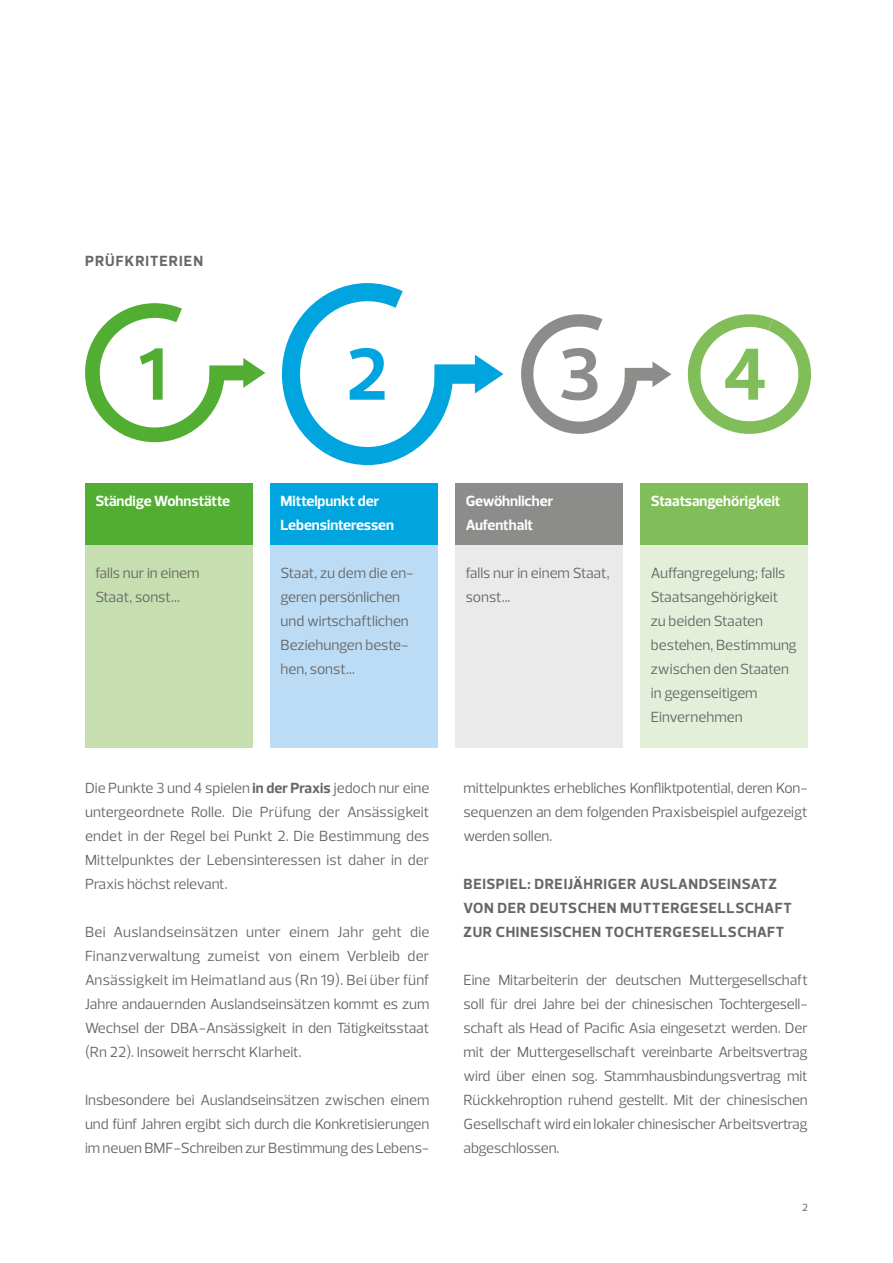
<style>
.page{position:relative;width:893px;height:1263px;background:#fff}
.page>*{position:absolute;margin:0;border:0;box-sizing:border-box;transform-origin:0 0}
.t1{font:700 75px "Prelo";color:#52ae32}
.t2{font:700 75px "Prelo";color:#00a5df}
.t3{font:700 75px "Prelo";color:#8c8c8b}
.t4{font:700 75px "Prelo";color:#81bd58}
.t5{font:15px/24px "Prelo";color:#666665;text-align:justify}
.t6{font:700 15px/24px "Prelo";letter-spacing:.045em;color:#666665}
.t7{font:700 15px/24px "Prelo";color:#fff}
.t8{font:700 15px "Prelo";letter-spacing:.065em;color:#666665}
.t9{font:10.5px "Prelo";color:#575756}
.s1{font-weight:700}
</style>
<div class="page">
<svg style="left:85px;top:303px;width:180px;height:139px"></svg>
<svg style="left:282px;top:283px;width:221px;height:182px"></svg>
<svg style="left:521px;top:314px;width:150px;height:120px"></svg>
<svg style="left:687px;top:314px;width:124px;height:120px"></svg>
<div style="left:85px;top:483px;width:167px;height:264px;background:#c7dfb0"></div>
<div style="left:270px;top:483px;width:168px;height:264px;background:#bcdbf4"></div>
<div style="left:455px;top:483px;width:168px;height:264px;background:#eaeaea"></div>
<div style="left:641px;top:483px;width:167px;height:264px;background:#e4efda"></div>
<div style="left:85px;top:483px;width:167px;height:62px;background:#52ae32"></div>
<div style="left:270px;top:483px;width:168px;height:62px;background:#00a5df"></div>
<div style="left:455px;top:483px;width:168px;height:62px;background:#8c8c8b"></div>
<div style="left:641px;top:483px;width:167px;height:62px;background:#81bd58"></div>
<p class="t8" style="left:85px;top:251px;width:119px">PRÜFKRITERIEN</p>
<h1 class="t1" style="left:138px;top:328px;width:30px">1</h1>
<h1 class="t2" style="left:347px;top:328px;width:43px">2</h1>
<h1 class="t3" style="left:558px;top:328px;width:44px">3</h1>
<h1 class="t4" style="left:723px;top:328px;width:46px">4</h1>
<p class="t7" style="left:95px;top:489px;width:136px">Ständige Wohnstätte</p>
<p class="t5" style="left:95px;top:561px;width:106px">falls nur in einem<br>Staat, sonst…</p>
<p class="t7" style="left:281px;top:489px;width:115px">Mittelpunkt der<br>Lebensinteressen</p>
<p class="t5" style="left:281px;top:561px;width:135px;text-align:left">Staat, zu dem die en&shy;geren persönlichen und wirtschaftlichen<br>Beziehungen beste&shy;hen, sonst…</p>
<p class="t5" style="left:85px;top:776px;width:346px">Die Punkte 3 und 4 spielen <span class="s1">in der Praxis</span> jedoch nur eine untergeordnete Rolle. Die Prüfung der Ansässigkeit endet in der Regel bei Punkt 2. Die Bestimmung des Mittelpunktes der Lebensinteressen ist daher in der Praxis höchst relevant.</p>
<p class="t5" style="left:85px;top:920px;width:346px">Bei Auslandseinsätzen unter einem Jahr geht die Finanzverwaltung zumeist von einem Verbleib der Ansässigkeit im Heimatland aus (Rn 19). Bei über fünf Jahre andauernden Auslandseinsätzen kommt es zum Wechsel der DBA-Ansässigkeit in den Tätigkeitsstaat (Rn 22). Insoweit herrscht Klarheit.</p>
<p class="t5" style="left:85px;top:1088px;width:346px">Insbesondere bei Auslandseinsätzen zwischen einem und fünf Jahren ergibt sich durch die Konkretisierungen im neuen BMF-Schreiben zur Bestimmung des Lebens-</p>
<p class="t7" style="left:466px;top:489px;width:89px">Gewöhnlicher<br>Aufenthalt</p>
<p class="t5" style="left:466px;top:561px;width:145px">falls nur in einem Staat, sonst...</p>
<p class="t7" style="left:651px;top:489px;width:131px">Staatsangehörigkeit</p>
<p class="t5" style="left:651px;top:561px;width:148px;text-align:left">Auffangregelung; falls<br>Staatsangehörigkeit zu beiden Staaten bestehen, Bestimmung zwischen den Staaten in gegenseitigem<br>Einvernehmen</p>
<p class="t5" style="left:463px;top:776px;width:346px">mittelpunktes erhebliches Konfliktpotential, deren Kon&shy;sequenzen an dem folgenden Praxisbeispiel aufgezeigt werden sollen.</p>
<p class="t6" style="left:464px;top:872px;width:330px">BEISPIEL: DREIJÄHRIGER AUSLANDSEINSATZ<br>VON DER DEUTSCHEN MUTTERGESELLSCHAFT<br>ZUR CHINESISCHEN TOCHTERGESELLSCHAFT</p>
<p class="t5" style="left:463px;top:968px;width:346px">Eine Mitarbeiterin der deutschen Muttergesellschaft soll für drei Jahre bei der chinesischen Tochtergesell&shy;schaft als Head of Pacific Asia eingesetzt werden. Der mit der Muttergesellschaft vereinbarte Arbeitsvertrag wird über einen sog. Stammhausbindungsvertrag mit Rückkehroption ruhend gestellt. Mit der chinesischen Gesellschaft wird ein lokaler chinesischer Arbeitsvertrag abgeschlossen.</p>
<p class="t9" style="left:802px;top:1201px;width:7px">2</p>
</div>
